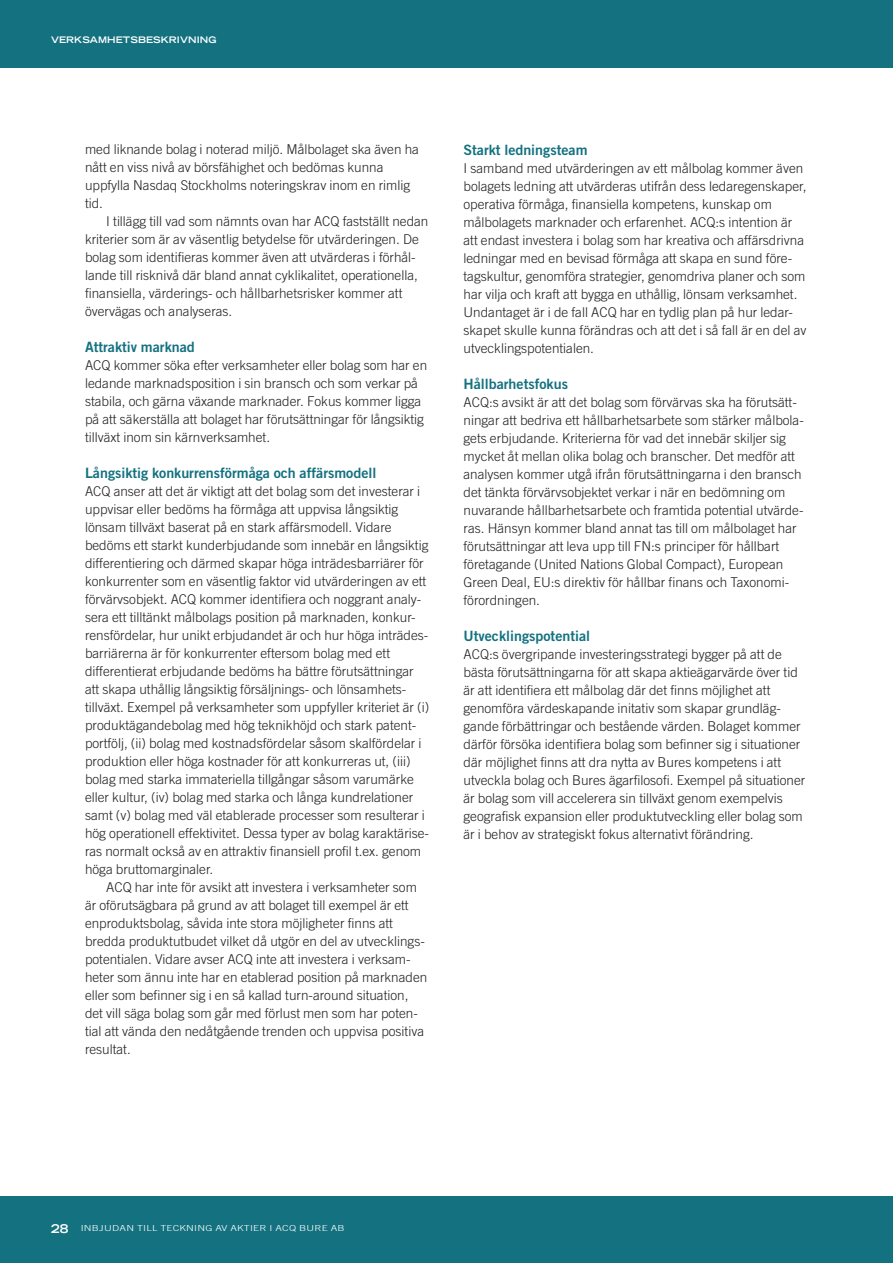
<style>
.page{position:relative;width:893px;height:1263px;background:#fff}
.page>*{position:absolute;margin:0;border:0;box-sizing:border-box;transform-origin:0 0}
.t1{font:14.25px "Trade Gothic LT Std Bd 2";color:#137180}
.t2{font:300 13.5px/18px "Trade Gothic LT Std";color:#231f20}
.t3{font:700 expanded 9px "Trade Gothic LT Std";letter-spacing:.01em;color:#fff}
.t4{font:300 8.25px "Trade Gothic LT Std";letter-spacing:.02em;color:#fff;scale:1.3 1}
.s1{font-weight:700;font-stretch:expanded;font-size:12px}
</style>
<div class="page">
<div style="left:0;top:0;width:893px;height:68px;background:#137180"></div>
<div style="left:0;top:1196px;width:893px;height:67px;background:#137180"></div>
<p class="t3" style="left:51px;top:34px;width:167px">VERKSAMHETSBESKRIVNING</p>
<p class="t2" style="left:85px;top:140px;width:335px">med liknande bolag i noterad miljö. Målbolaget ska även ha nått en viss nivå av börsfähighet och bedömas kunna uppfylla Nasdaq Stockholms noteringskrav inom en rimlig tid.</p>
<p class="t2" style="left:85px;top:212px;width:345px;text-indent:21px">I tillägg till vad som nämnts ovan har ACQ fastställt nedan kriterier som är av väsentlig betydelse för utvärderingen. De bolag som identifieras kommer även att utvärderas i förhål&shy;lande till risknivå där bland annat cyklikalitet, operationella, finansiella, värderings- och hållbarhetsrisker kommer att övervägas och analyseras.</p>
<p class="t1" style="left:85px;top:338px;width:111px">Attraktiv marknad</p>
<p class="t2" style="left:85px;top:356px;width:344px">ACQ kommer söka efter verksamheter eller bolag som har en ledande marknadsposition i sin bransch och som verkar på stabila, och gärna växande marknader. Fokus kommer ligga på att säkerställa att bolaget har förutsättningar för långsiktig tillväxt inom sin kärnverksamhet.</p>
<p class="t1" style="left:85px;top:464px;width:293px">Långsiktig konkurrensförmåga och affärsmodell</p>
<p class="t2" style="left:85px;top:482px;width:346px">ACQ anser att det är viktigt att det bolag som det investerar i uppvisar eller bedöms ha förmåga att uppvisa långsiktig lönsam tillväxt baserat på en stark affärsmodell. Vidare bedöms ett starkt kunderbjudande som innebär en långsiktig differentiering och därmed skapar höga inträdesbarriärer för konkurrenter som en väsentlig faktor vid utvärderingen av ett förvärvsobjekt. ACQ kommer identifiera och noggrant analy&shy;sera ett tilltänkt målbolags position på marknaden, konkur&shy;rensfördelar, hur unikt erbjudandet är och hur höga inträdes&shy;barriärerna är för konkurrenter eftersom bolag med ett differentierat erbjudande bedöms ha bättre förutsättningar att skapa uthållig långsiktig försäljnings- och lönsamhets&shy;tillväxt. Exempel på verksamheter som uppfyller kriteriet är (i) produktägandebolag med hög teknikhöjd och stark patent&shy;portfölj, (ii) bolag med kostnadsfördelar såsom skalfördelar i produktion eller höga kostnader för att konkurreras ut, (iii) bolag med starka immateriella tillgångar såsom varumärke eller kultur, (iv) bolag med starka och långa kundrelationer samt (v) bolag med väl etablerade processer som resulterar i hög operationell effektivitet. Dessa typer av bolag karaktärise&shy;ras normalt också av en attraktiv finansiell profil t.ex. genom höga bruttomarginaler.</p>
<p class="t2" style="left:85px;top:878px;width:344px;text-indent:21px">ACQ har inte för avsikt att investera i verksamheter som är oförutsägbara på grund av att bolaget till exempel är ett enproduktsbolag, såvida inte stora möjligheter finns att bredda produktutbudet vilket då utgör en del av utvecklings&shy;potentialen. Vidare avser ACQ inte att investera i verksam&shy;heter som ännu inte har en etablerad position på marknaden eller som befinner sig i en så kallad turn-around situation, det vill säga bolag som går med förlust men som har poten&shy;tial att vända den nedåtgående trenden och uppvisa positiva resultat.</p>
<p class="t1" style="left:463px;top:141px;width:126px">Starkt ledningsteam</p>
<p class="t2" style="left:463px;top:159px;width:344px">I samband med utvärderingen av ett målbolag kommer även bolagets ledning att utvärderas utifrån dess ledaregenskaper, operativa förmåga, finansiella kompetens, kunskap om målbolagets marknader och erfarenhet. ACQ:s intention är att endast investera i bolag som har kreativa och affärsdrivna ledningar med en bevisad förmåga att skapa en sund före&shy;tagskultur, genomföra strategier, genomdriva planer och som har vilja och kraft att bygga en uthållig, lönsam verksamhet.<br>Undantaget är i de fall ACQ har en tydlig plan på hur ledar&shy;skapet skulle kunna förändras och att det i så fall är en del av utvecklingspotentialen.</p>
<p class="t1" style="left:463px;top:375px;width:106px">Hållbarhetsfokus</p>
<p class="t2" style="left:463px;top:393px;width:342px">ACQ:s avsikt är att det bolag som förvärvas ska ha förutsätt&shy;ningar att bedriva ett hållbarhetsarbete som stärker målbola&shy;gets erbjudande. Kriterierna för vad det innebär skiljer sig mycket åt mellan olika bolag och branscher. Det medför att analysen kommer utgå ifrån förutsättningarna i den bransch det tänkta förvärvsobjektet verkar i när en bedömning om nuvarande hållbarhetsarbete och framtida potential utvärde&shy;ras. Hänsyn kommer bland annat tas till om målbolaget har förutsättningar att leva upp till FN:s principer för hållbart företagande (United Nations Global Compact), European Green Deal, EU:s direktiv för hållbar finans och Taxonomi&shy;förordningen.</p>
<p class="t1" style="left:463px;top:627px;width:128px">Utvecklingspotential</p>
<p class="t2" style="left:463px;top:645px;width:343px">ACQ:s övergripande investeringsstrategi bygger på att de bästa förutsättningarna för att skapa aktieägarvärde över tid är att identifiera ett målbolag där det finns möjlighet att genomföra värdeskapande initativ som skapar grundläg&shy;gande förbättringar och bestående värden. Bolaget kommer därför försöka identifiera bolag som befinner sig i situationer där möjlighet finns att dra nytta av Bures kompetens i att utveckla bolag och Bures ägarfilosofi. Exempel på situationer är bolag som vill accelerera sin tillväxt genom exempelvis geografisk expansion eller produktutveckling eller bolag som är i behov av strategiskt fokus alternativt förändring.</p>
<p class="t4" style="left:51px;top:1223px;width:227px"><span class="s1">28</span> INBJUDAN TILL TECKNING AV AKTIER I ACQ BURE AB</p>
</div>
